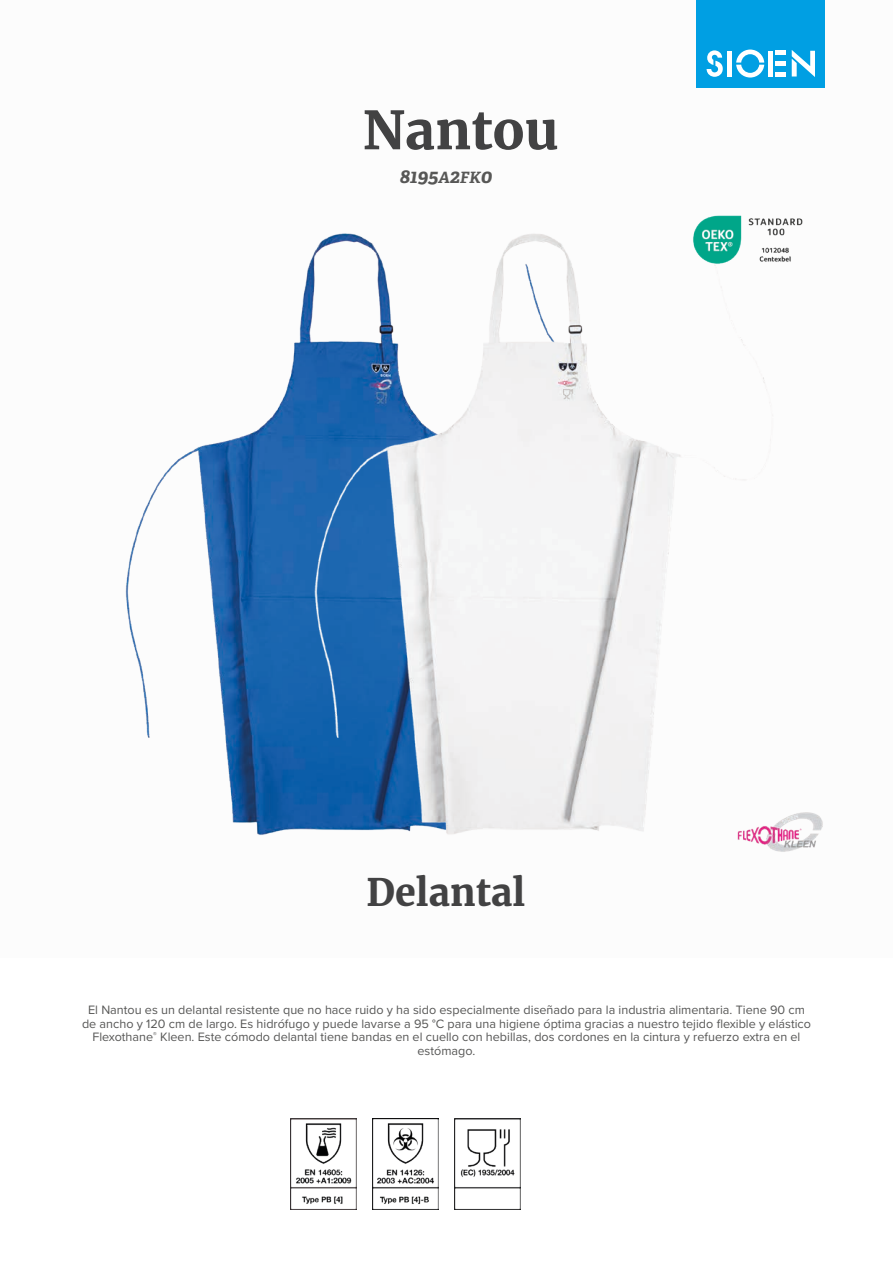
<style>
.page{position:relative;width:893px;height:1263px;background:#fff}
.page>*{position:absolute;margin:0;border:0;box-sizing:border-box;transform-origin:0 0}
.t1{font:700 52.5px "Merriweather";color:#424243}
.t2{font:700 37.5px "Merriweather";color:#424243}
.t3{font:italic 700 19.5px "Adelle";color:#575756}
.t4{font:12.6px/13.6px "Proxima Nova";color:#575756;text-align:center}
.s1{font-size:15.6px}
</style>
<div class="page">
<div style="left:697px;top:0;width:128px;height:88px;background:#009fe3"></div>
<svg style="left:707px;top:50px;width:16px;height:27px"></svg>
<svg style="left:736px;top:50px;width:28px;height:28px"></svg>
<div style="left:727px;top:51px;width:5px;height:26px;background:#fff"></div>
<div style="left:768px;top:51px;width:5px;height:26px;background:#fff"></div>
<div style="left:775px;top:72px;width:11px;height:5px;background:#fff"></div>
<div style="left:775px;top:61px;width:11px;height:5px;background:#fff"></div>
<hr style="left:775px;top:51px;width:11px;height:4px;background:#fff">
<svg style="left:792px;top:50px;width:23px;height:27px"></svg>
<img style="left:783px;top:812px;width:40px;height:40px">
<img style="left:783px;top:218px;width:20px;height:44px">
<img style="left:290px;top:1118px;width:66px;height:92px">
<img style="left:372px;top:1118px;width:67px;height:92px">
<img style="left:454px;top:1118px;width:67px;height:92px">
<img style="left:125px;top:342px;width:173px;height:494px">
<img style="left:298px;top:215px;width:485px;height:637px">
<h1 class="t1" style="left:363px;top:95px;width:197px">Nantou</h1>
<h3 class="t3" style="left:400px;top:164px;width:94px">8195<span class="s1">A</span>2<span class="s1">FK</span>0</h3>
<h2 class="t2" style="left:366px;top:867px;width:160px">Delantal</h2>
<p class="t4" style="left:82px;top:1002px;width:730px">El Nantou es un delantal resistente que no hace ruido y ha sido especialmente diseñado para la industria alimentaria. Tiene 90 cm de ancho y 120 cm de largo. Es hidrófugo y puede lavarse a 95 °C para una higiene óptima gracias a nuestro tejido flexible y elástico Flexothane<sup>®</sup> Kleen. Este cómodo delantal tiene bandas en el cuello con hebillas, dos cordones en la cintura y refuerzo extra en el estómago.</p>
</div>
